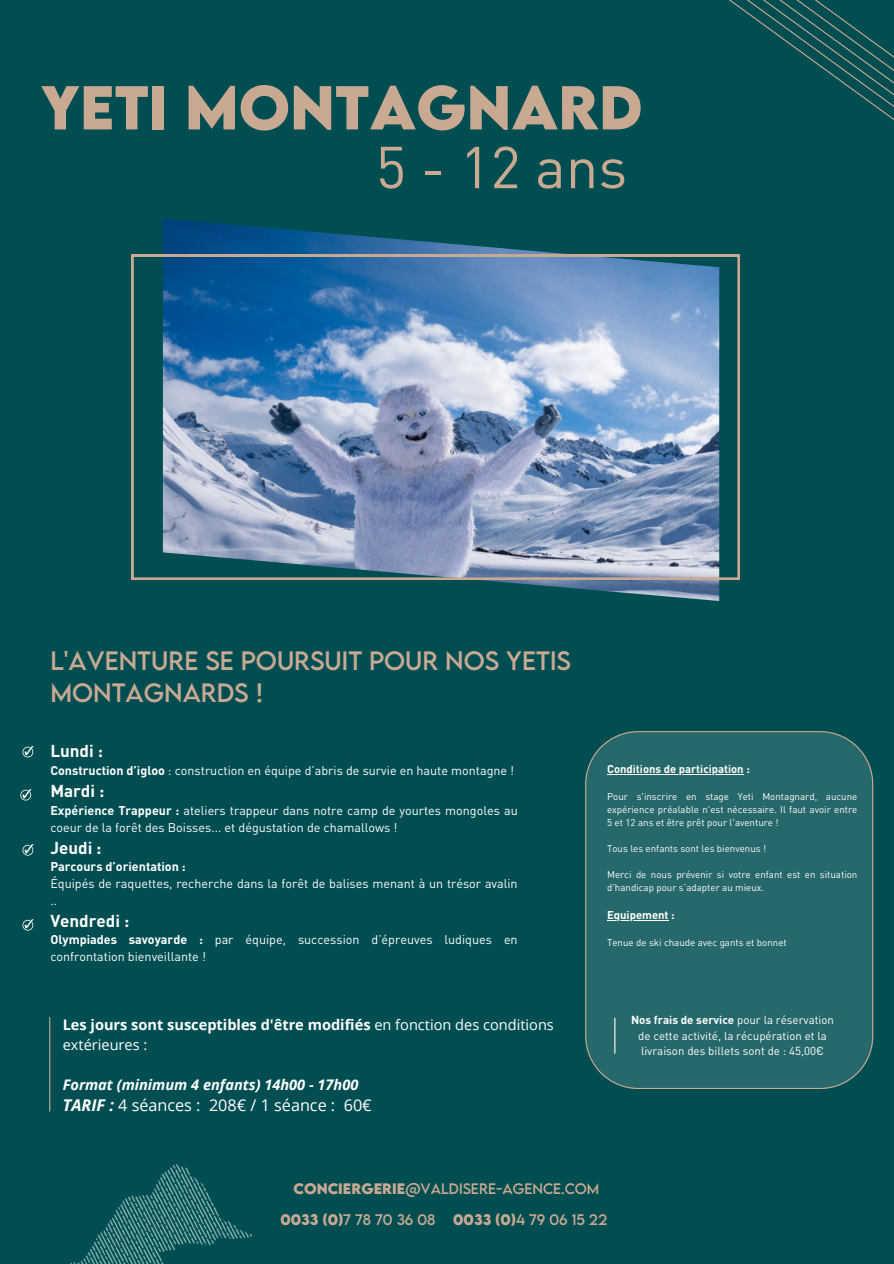
<style>
.page{position:relative;width:894px;height:1264px;background:#fff}
.page>*{position:absolute;margin:0;border:0;box-sizing:border-box;transform-origin:0 0}
.t1{font:58.05px "DIN Pro";color:#c9a992}
.t2{font:700 55.05px "LEMONMILK";color:#c9a992}
.t3{font:23.55px/32.7px "LEMONMILK";letter-spacing:.15em;color:#c9a992}
.t4{font:700 16.95px "DIN Pro";color:#fff}
.t5{font:16.2px "Open Sans";color:#fff}
.t6{font:700 14.55px/20.2px "Open Sans";color:#fff}
.t7{font:italic 700 14.55px "Open Sans";color:#fff}
.t8{font:13.65px "LEMONMILK";color:#c9a992}
.t9{font:13.5px "LEMONMILK";letter-spacing:.12em;color:#c9a992}
.t10{font:12.6px/16.6px "DIN Pro";color:#fff}
.t11{font:11.55px/15.3px "DIN Pro";color:#fff;text-align:center}
.t12{font:700 11.25px "DIN Pro";color:#fff}
.t13{font:9.75px/13px "DIN Pro";color:#fff;text-align:justify}
.s1{font-weight:700}
.s2{font-weight:400}
.s3{font-weight:700;font-style:italic}
</style>
<div class="page">
<div style="left:0;top:0;width:893px;height:1263px;background:#004e52"></div>
<div style="left:585px;top:731px;width:288px;height:357px;background:#27686a"></div>
<svg style="left:22px;top:746px;width:11px;height:11px"></svg>
<hr style="left:607px;top:774px;width:136px;height:1px;background:#fff">
<hr style="left:607px;top:920px;width:61px;height:1px;background:#fff">
<svg style="left:20px;top:789px;width:11px;height:11px"></svg>
<svg style="left:22px;top:844px;width:11px;height:11px"></svg>
<svg style="left:22px;top:919px;width:11px;height:11px"></svg>
<hr style="left:614px;top:1017px;width:1px;height:36px;background:#fff">
<hr style="left:49px;top:1016px;width:1px;height:95px;background:#c9a992">
<img style="left:71px;top:1164px;width:181px;height:99px">
<svg style="left:729px;top:0;width:164px;height:120px"></svg>
<img style="left:163px;top:218px;width:556px;height:383px">
<svg style="left:131px;top:255px;width:608px;height:324px;background:#7092b4"></svg>
<h2 class="t2" style="left:41px;top:70px;width:603px">YETI MONTAGNARD</h2>
<h1 class="t1" style="left:376px;top:131px;width:253px">5 - 12 ans</h1>
<p class="t3" style="left:50px;top:643px;width:520px">L'AVENTURE SE POURSUIT POUR NOS YETIS<br>MONTAGNARDS !</p>
<h4 class="t4" style="left:50px;top:740px;width:54px">Lundi :</h4>
<h4 class="t10" style="left:50px;top:762px;width:465px"><span class="s1">Construction d’igloo</span> : construction en équipe d’abris de survie en haute montagne !</h4>
<h4 class="t4" style="left:50px;top:780px;width:56px">Mardi :</h4>
<h4 class="t10" style="left:50px;top:801px;width:468px"><span class="s1">Expérience Trappeur :</span> ateliers trappeur dans notre camp de yourtes mongoles au coeur de la forêt des Boisses... et dégustation de chamallows !</h4>
<h4 class="t4" style="left:50px;top:836px;width:53px">Jeudi :</h4>
<h4 class="t10" style="left:50px;top:858px;width:468px"><span class="s1">Parcours d’orientation :<br></span>Équipés de raquettes, recherche dans la forêt de balises menant à un trésor avalin ..</h4>
<h4 class="t4" style="left:50px;top:909px;width:81px">Vendredi :</h4>
<h4 class="t10" style="left:50px;top:931px;width:468px"><span class="s1">Olympiades savoyarde :</span> par équipe, succession d’épreuves ludiques en confrontation bienveillante !</h4>
<h4 class="t6" style="left:63px;top:1013px;width:492px">Les jours sont susceptibles d'être modifiés <span class="s2">en fonction des conditions extérieures :</span></h4>
<h6 class="t7" style="left:63px;top:1074px;width:297px">Format (minimum 4 enfants) 14h00 - 17h00</h6>
<h6 class="t5" style="left:63px;top:1093px;width:310px"><span class="s3">TARIF :</span> 4 séances : 208€ / 1 séance : 60€</h6>
<h3 class="t12" style="left:607px;top:761px;width:144px">Conditions de participation :</h3>
<p class="t13" style="left:607px;top:789px;width:252px">Pour s'inscrire en stage Yeti Montagnard, aucune expérience préalable n'est nécessaire. Il faut avoir entre 5 et 12 ans et être prêt pour l'aventure !</p>
<p class="t13" style="left:607px;top:841px;width:160px">Tous les enfants sont les bienvenus !</p>
<p class="t13" style="left:607px;top:867px;width:252px">Merci de nous prévenir si votre enfant est en situation d’handicap pour s’adapter au mieux.</p>
<p class="t12" style="left:607px;top:907px;width:69px">Equipement :</p>
<h5 class="t13" style="left:607px;top:935px;width:181px">Tenue de ski chaude avec gants et bonnet</h5>
<p class="t11" style="left:631px;top:1012px;width:204px"><span class="s1">Nos frais de service</span> pour la réservation de cette activité, la récupération et la livraison des billets sont de : 45,00€</p>
<p class="t9" style="left:293px;top:1179px;width:303px"><span class="s1">CONCIERGERIE</span>@VALDISERE-AGENCE.COM</p>
<p class="t8" style="left:280px;top:1210px;width:156px"><span class="s1">0033 (0)</span>7 78 70 36 08</p>
<h6 class="t8" style="left:453px;top:1210px;width:155px"><span class="s1">0033 (0)</span>4 79 06 15 22</h6>
</div>
